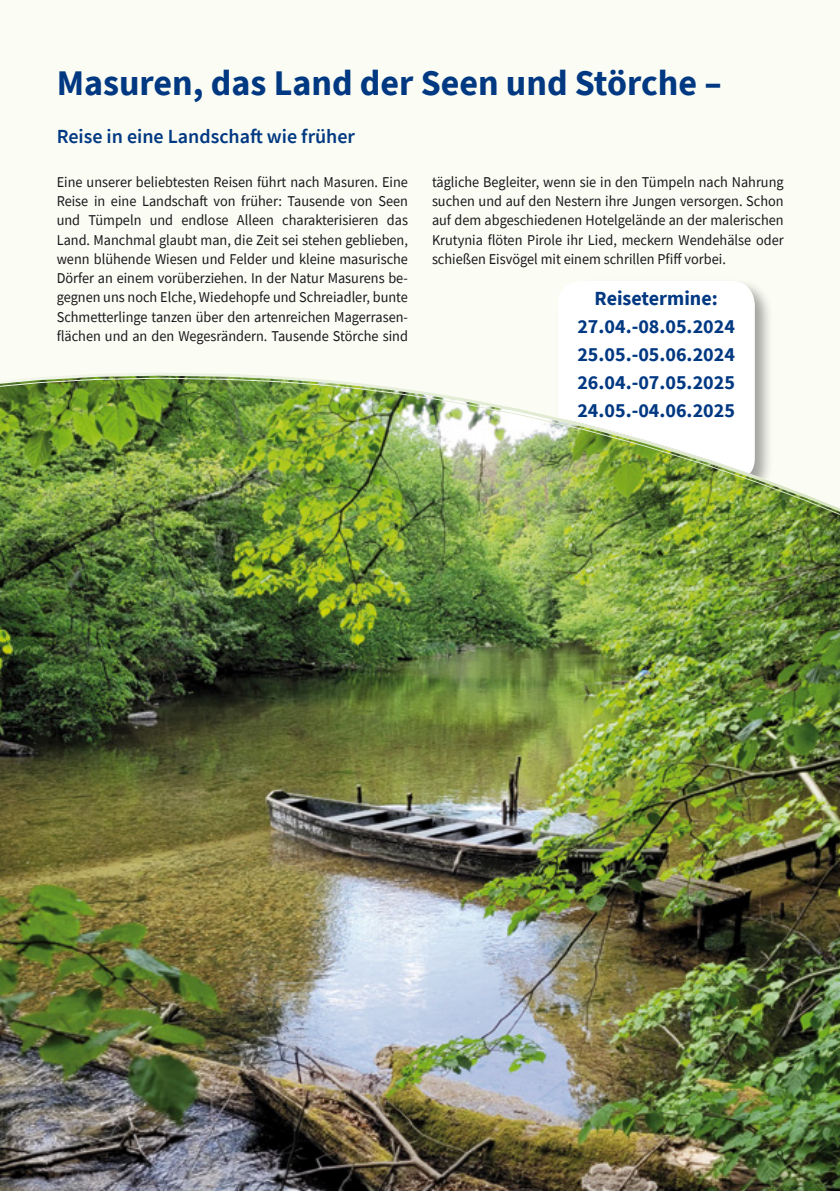
<style>
.page{position:relative;width:840px;height:1191px;background:#fff}
.page>*{position:absolute;margin:0;border:0;box-sizing:border-box;transform-origin:0 0}
.t1{font:700 36px "Source Sans Pro";color:#003882}
.t2{font:700 20px/28px "Source Sans Pro";color:#003882;text-align:center}
.t3{font:600 20px "Source Sans Pro";color:#003882}
.t4{font:15px/19.2px "Source Sans Pro";color:#1a171c;text-align:justify;scale:.95 1}
.t5{font:200 14.4px "Source Sans Pro";color:#1a171c}
</style>
<div class="page">
<img style="left:0;top:592px;width:839px;height:599px">
<img style="left:0;top:0;width:839px;height:589px">
<h1 class="t1" style="left:57px;top:59px;width:666px">Masuren, das Land der Seen und Störche –</h1>
<h2 class="t3" style="left:57px;top:123px;width:299px">Reise in eine Landschaft wie früher</h2>
<p class="t4" style="left:57px;top:172px;width:371px">Eine unserer beliebtesten Reisen führt nach Masuren. Eine Reise in eine Landschaft von früher: Tausende von Seen und Tümpeln und endlose Alleen charakterisieren das Land. Manchmal glaubt man, die Zeit sei stehen geblieben, wenn blühende Wiesen und Felder und kleine masurische Dörfer an einem vorüberziehen. In der Natur Masurens be&shy;gegnen uns noch Elche, Wiedehopfe und Schreiadler, bunte Schmetterlinge tanzen über den artenreichen Magerrasen&shy;flächen und an den Wegesrändern. Tausende Störche sind</p>
<p class="t4" style="left:432px;top:172px;width:371px">tägliche Begleiter, wenn sie in den Tümpeln nach Nahrung suchen und auf den Nestern ihre Jungen versorgen. Schon auf dem abgeschiedenen Hotelgelände an der malerischen Krutynia flöten Pirole ihr Lied, meckern Wendehälse oder schießen Eisvögel mit einem schrillen Pfiff vorbei.</p>
<h2 class="t2" style="left:577px;top:284px;width:159px">Reisetermine:<br>27.04.-08.05.2024<br>25.05.-05.06.2024<br>26.04.-07.05.2025<br>24.05.-04.06.2025</h2>
<p class="t5" style="left:776px;top:1145px;width:8px">9</p>
</div>
